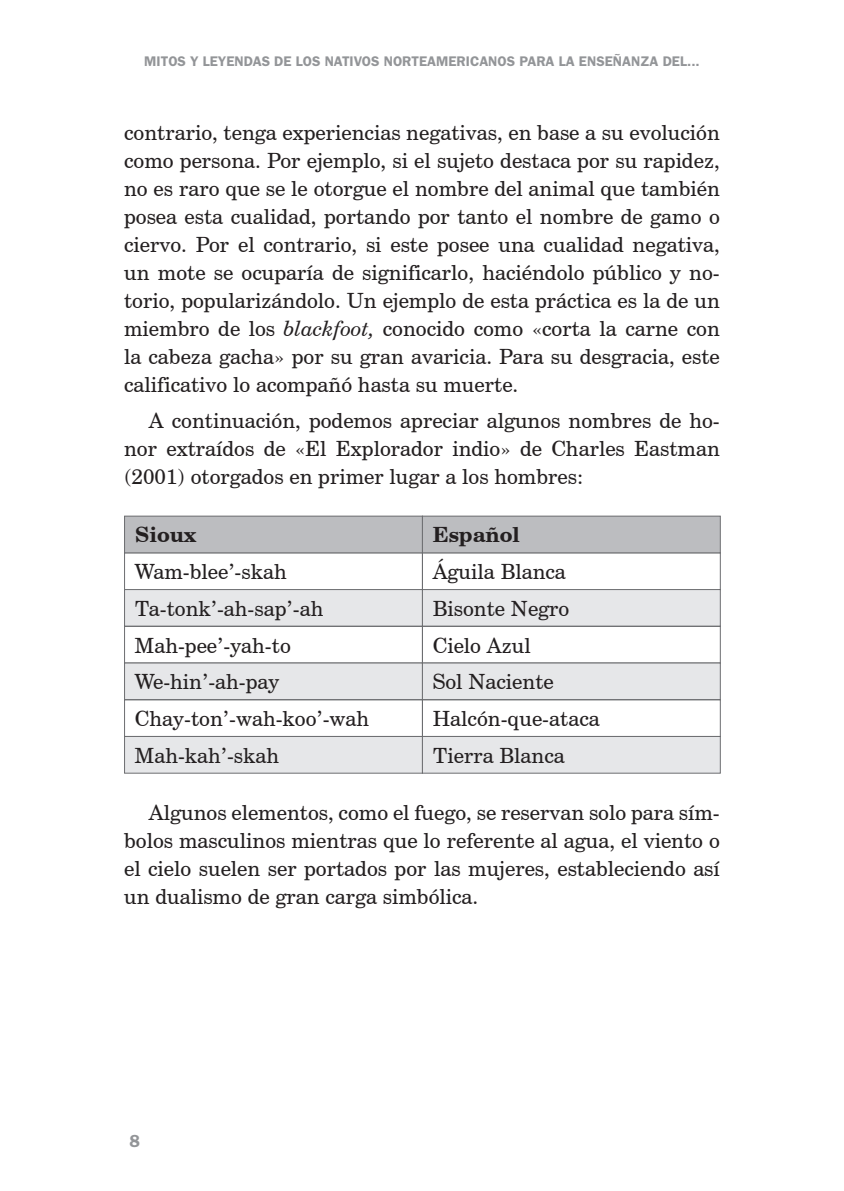
<style>
.page{position:relative;width:844px;height:1191px;background:#fff}
.page>*{position:absolute;margin:0;border:0;box-sizing:border-box;transform-origin:0 0}
.t1{font:21px/28px "Century Schoolbook BT";color:#231f20;text-align:justify}
.t2{font:700 21px "Century Schoolbook BT";color:#231f20}
.t3{font:600 17.5px "ITC Franklin Gothic Std";color:#939598}
.t4{font:600 14px "ITC Franklin Gothic Std";color:#939598}
.s1{font-style:italic}
</style>
<div class="page">
<div style="left:124px;top:589px;width:298px;height:37px;background:#e6e7e9"></div>
<div style="left:124px;top:589px;width:299px;height:37px;border:1px solid #6c6d70"></div>
<div style="left:124px;top:626px;width:299px;height:37px;border:1px solid #6c6d70"></div>
<div style="left:124px;top:663px;width:298px;height:36px;background:#e6e7e9"></div>
<div style="left:124px;top:662px;width:299px;height:38px;border:1px solid #6c6d70"></div>
<div style="left:124px;top:699px;width:299px;height:38px;border:1px solid #6c6d70"></div>
<div style="left:124px;top:736px;width:298px;height:37px;background:#e6e7e9"></div>
<div style="left:124px;top:736px;width:299px;height:37px;border:1px solid #6c6d70"></div>
<div style="left:422px;top:589px;width:298px;height:37px;background:#e6e7e9"></div>
<div style="left:422px;top:589px;width:298px;height:37px;border:1px solid #6c6d70"></div>
<div style="left:422px;top:626px;width:298px;height:37px;border:1px solid #6c6d70"></div>
<div style="left:422px;top:663px;width:298px;height:36px;background:#e6e7e9"></div>
<div style="left:422px;top:662px;width:298px;height:38px;border:1px solid #6c6d70"></div>
<div style="left:422px;top:699px;width:298px;height:38px;border:1px solid #6c6d70"></div>
<div style="left:422px;top:736px;width:298px;height:37px;background:#e6e7e9"></div>
<div style="left:422px;top:736px;width:298px;height:37px;border:1px solid #6c6d70"></div>
<div style="left:124px;top:516px;width:298px;height:37px;background:#bcbdc0"></div>
<div style="left:124px;top:515px;width:299px;height:38px;border:1px solid #6c6d70"></div>
<div style="left:422px;top:516px;width:298px;height:37px;background:#bcbdc0"></div>
<div style="left:422px;top:515px;width:298px;height:38px;border:1px solid #6c6d70"></div>
<p class="t4" style="left:144px;top:53px;width:557px">MITOS Y LEYENDAS DE LOS NATIVOS NORTEAMERICANOS PARA LA ENSEÑANZA DEL...</p>
<p class="t1" style="left:124px;top:118px;width:597px">contrario, tenga experiencias negativas, en base a su evolución como persona. Por ejemplo, si el sujeto destaca por su rapidez, no es raro que se le otorgue el nombre del animal que también posea esta cualidad, portando por tanto el nombre de gamo o ciervo. Por el contrario, si este posee una cualidad negativa, un mote se ocuparía de significarlo, haciéndolo público y no&shy;torio, popularizándolo. Un ejemplo de esta práctica es la de un miembro de los <span class="s1">blackfoot,</span> conocido como «corta la carne con la cabeza gacha» por su gran avaricia. Para su desgracia, este calificativo lo acompañó hasta su muerte.</p>
<p class="t1" style="left:124px;top:406px;width:597px;text-indent:25px">A continuación, podemos apreciar algunos nombres de ho&shy;nor extraídos de «El Explorador indio» de Charles Eastman (2001) otorgados en primer lugar a los hombres:</p>
<p class="t2" style="left:135px;top:522px;width:63px">Sioux</p>
<p class="t2" style="left:432px;top:522px;width:89px">Español</p>
<p class="t1" style="left:135px;top:553px;width:236px;line-height:36.8px;text-align:left">Wam-blee’-skah<br>Ta-tonk’-ah-sap’-ah<br>Mah-pee’-yah-to<br>We-hin’-ah-pay<br>Chay-ton’-wah-koo’-wah<br>Mah-kah’-skah</p>
<p class="t1" style="left:432px;top:553px;width:168px;line-height:36.8px;text-align:left">Águila Blanca<br>Bisonte Negro<br>Cielo Azul<br>Sol Naciente<br>Halcón-que-ataca<br>Tierra Blanca</p>
<p class="t1" style="left:124px;top:798px;width:597px;text-indent:25px">Algunos elementos, como el fuego, se reservan solo para sím&shy;bolos masculinos mientras que lo referente al agua, el viento o el cielo suelen ser portados por las mujeres, estableciendo así un dualismo de gran carga simbólica.</p>
<p class="t3" style="left:129px;top:1131px;width:12px">8</p>
</div>
